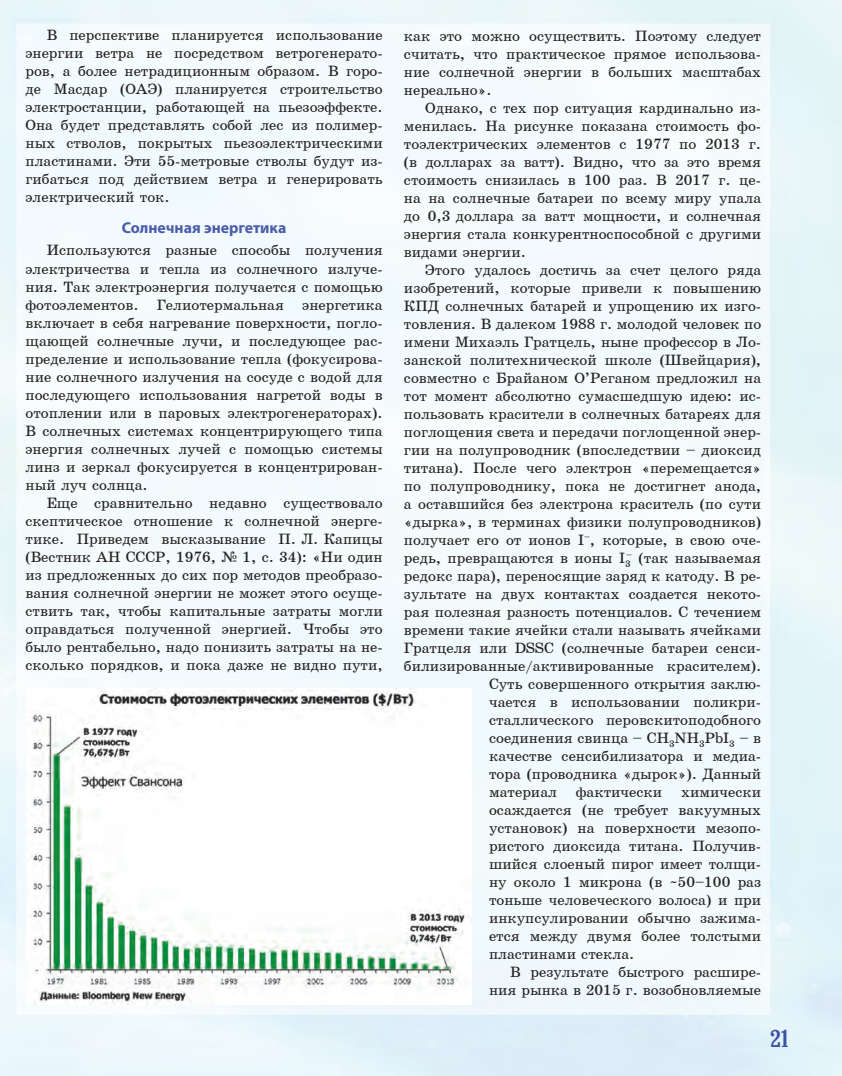
<style>
.page{position:relative;width:842px;height:1076px;background:#fff}
.page>*{position:absolute;margin:0;border:0;box-sizing:border-box;transform-origin:0 0}
.t1{font:24px "Bruskovaya Plain";color:#3a53a3}
.t2{font:700 15.75px "Myriad Pro";color:#4b5ca9}
.t3{font:15px/18px "School";color:#231f20;text-align:justify}
</style>
<div class="page">
<img style="left:27px;top:689px;width:444px;height:316px">
<p class="t3" style="left:26px;top:26px;width:359px;text-indent:21px">В перспективе планируется использование энергии ветра не посредством ветрогенерато&shy;ров, а более нетрадиционным образом. В горо&shy;де Масдар (ОАЭ) планируется строительство электростанции, работающей на пьезоэффекте.<br>Она будет представлять собой лес из полимер&shy;ных стволов, покрытых пьезоэлектрическими пластинами. Эти 55-метровые стволы будут из&shy;гибаться под действием ветра и генерировать электрический ток.</p>
<p class="t2" style="left:122px;top:218px;width:166px">Солнечная энергетика</p>
<p class="t3" style="left:26px;top:241px;width:359px;text-indent:21px">Используются разные способы получения электричества и тепла из солнечного излуче&shy;ния. Так электроэнергия получается с помощью фотоэлементов. Гелиотермальная энергетика включает в себя нагревание поверхности, погло&shy;щающей солнечные лучи, и последующее рас&shy;пределение и использование тепла (фокусирова&shy;ние солнечного излучения на сосуде с водой для последующего использования нагретой воды в отоплении или в паровых электрогенераторах).<br>В солнечных системах концентрирующего типа энергия солнечных лучей с помощью системы линз и зеркал фокусируется в концентрирован&shy;ный луч солнца.</p>
<p class="t3" style="left:26px;top:493px;width:359px;text-indent:21px">Еще сравнительно недавно существовало скептическое отношение к солнечной энерге&shy;тике. Приведем высказывание П. Л. Капицы (Вестник АН СССР, 1976, ¹ 1, с. 34): «Ни один из предложенных до сих пор методов преобразо&shy;вания солнечной энергии не может этого осуще&shy;ствить так, чтобы капитальные затраты могли оправдаться полученной энергией. Чтобы это было рентабельно, надо понизить затраты на не&shy;сколько порядков, и пока даже не видно пути,</p>
<p class="t3" style="left:404px;top:27px;width:359px">как это можно осуществить. Поэтому следует считать, что практическое прямое использова&shy;ние солнечной энергии в больших масштабах нереально».</p>
<p class="t3" style="left:404px;top:99px;width:359px;text-indent:21px">Однако, с тех пор ситуация кардинально из&shy;менилась. На рисунке показана стоимость фо&shy;тоэлектрических элементов с 1977 по 2013 г. (в долларах за ватт). Видно, что за это время стоимость снизилась в 100 раз. В 2017 г. це&shy;на на солнечные батареи по всему миру упала до 0,3 доллара за ватт мощности, и солнечная энергия стала конкурентноспособной с другими видами энергии.</p>
<p class="t3" style="left:404px;top:261px;width:359px;text-indent:21px">Этого удалось достичь за счет целого ряда изобретений, которые привели к повышению кпд</p>
<p class="t3" style="left:404px;top:297px;width:359px;text-indent:41px">солнечных батарей и упрощению их изго&shy;товления. В далеком 1988 г. молодой человек по имени Михаэль Гратцель, ныне профессор в Ло&shy;занской политехнической школе (Швейцария), совместно с Брайаном О’Реганом предложил на тот момент абсолютно сумасшедшую идею: ис&shy;пользовать красители в солнечных батареях для поглощения света и передачи поглощенной энер&shy;гии на полупроводник (впоследствии – диоксид титана). После чего электрон «перемещается» по полупроводнику, пока не достигнет анода, а оставшийся без электрона краситель (по сути «дырка», в терминах физики полупроводников) получает его от ионов I<sup>–</sup>, которые, в свою оче&shy;редь, превращаются в ионы I<sub>3</sub></p>
<p class="t3" style="left:626px;top:549px;width:136px"><sup>–</sup> (так называемая</p>
<p class="t3" style="left:404px;top:567px;width:359px">редокс пара), переносящие заряд к катоду. В ре-</p>
<p class="t3" style="left:404px;top:585px;width:359px">зультате на двух контактах создается некото-</p>
<p class="t3" style="left:404px;top:603px;width:359px">рая полезная разность потенциалов. С течением</p>
<p class="t3" style="left:404px;top:621px;width:359px">времени такие ячейки стали называть ячейками</p>
<p class="t3" style="left:404px;top:639px;width:359px">Гратцеля или DSSC (солнечные батареи сенси-</p>
<p class="t3" style="left:404px;top:657px;width:359px">билизированные/активированные красителем).</p>
<p class="t3" style="left:489px;top:675px;width:274px">Суть совершенного открытия заклю-</p>
<p class="t3" style="left:489px;top:693px;width:274px">чается в использовании поликри-</p>
<p class="t3" style="left:489px;top:711px;width:274px">сталлического перовскитоподобного</p>
<p class="t3" style="left:489px;top:729px;width:274px">соединения свинца – CH<sub>3</sub>NH<sub>3</sub>PbI<sub>3</sub> – в</p>
<p class="t3" style="left:489px;top:747px;width:274px">качестве сенсибилизатора и медиа-</p>
<p class="t3" style="left:489px;top:765px;width:274px">тора (проводника «дырок»). Данный</p>
<p class="t3" style="left:489px;top:783px;width:274px">материал фактически химически</p>
<p class="t3" style="left:489px;top:801px;width:274px">осаждается (не требует вакуумных</p>
<p class="t3" style="left:489px;top:819px;width:274px">установок) на поверхности мезопо-</p>
<p class="t3" style="left:489px;top:837px;width:274px">ристого диоксида титана. Получив-</p>
<p class="t3" style="left:489px;top:855px;width:274px">шийся слоеный пирог имеет толщи-</p>
<p class="t3" style="left:489px;top:873px;width:274px">ну около 1 микрона (в ~50–100 раз</p>
<p class="t3" style="left:489px;top:891px;width:274px">тоньше человеческого волоса) и при</p>
<p class="t3" style="left:489px;top:909px;width:274px">инкупсулировании обычно зажима-</p>
<p class="t3" style="left:489px;top:927px;width:274px">ется между двумя более толстыми</p>
<p class="t3" style="left:489px;top:945px;width:147px">пластинами стекла.</p>
<p class="t3" style="left:510px;top:963px;width:252px">В результате быстрого расшире-</p>
<p class="t3" style="left:489px;top:981px;width:274px">ния рынка в 2015 г. возобновляемые</p>
<h1 class="t1" style="left:770px;top:1026px;width:21px">21</h1>
</div>
